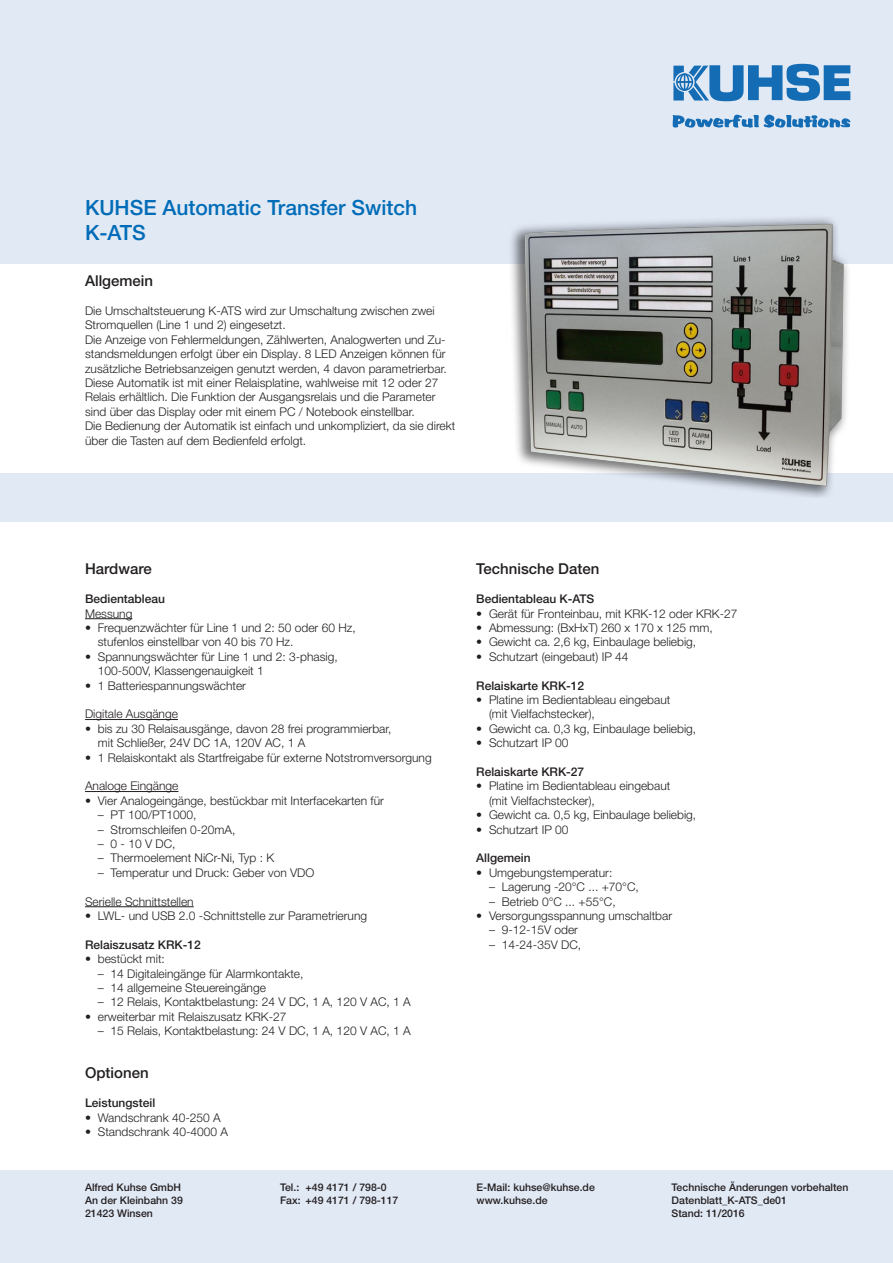
<style>
.page{position:relative;width:893px;height:1263px;background:#fff}
.page>*{position:absolute;margin:0;border:0;box-sizing:border-box;transform-origin:0 0}
.Titel{font:500 21px "Helvetica Neue LT Pro";color:#006cb7}
.Überschrift_2{font:500 15px "Helvetica Neue LT Pro";color:#231f20}
.Überschrift_3{font:500 15px "Helvetica Neue LT Pro";color:#231f20}
.Mengentext{font:300 12px/14.4px "Helvetica Neue LT Pro";color:#231f20}
.Überschrift_3-2{font:500 12px "Helvetica Neue LT Pro";color:#231f20}
.Mengentext-2{font:500 12px "Helvetica Neue LT Pro";color:#231f20}
.Überschrift_3-3{font:300 12px "Helvetica Neue LT Pro";color:#231f20}
.Titel-2{font:500 10.5px "Helvetica Neue LT Pro";color:#231f20}
</style>
<div class="page">
<div style="left:0;top:1170px;width:893px;height:93px;background:#e1e9f5"></div>
<div style="left:0;top:0;width:893px;height:264px;background:#e1e9f5"></div>
<svg style="left:673px;top:115px;width:177px;height:13px"></svg>
<svg style="left:673px;top:64px;width:177px;height:37px"></svg>
<hr style="left:85px;top:618px;width:47px;height:1px;background:#231f20">
<hr style="left:85px;top:719px;width:93px;height:1px;background:#231f20">
<hr style="left:85px;top:791px;width:93px;height:1px;background:#231f20">
<hr style="left:85px;top:906px;width:109px;height:1px;background:#231f20">
<div style="left:0;top:474px;width:893px;height:48px;background:#e1e9f5"></div>
<img style="left:507px;top:217px;width:350px;height:281px">
<p class="Titel" style="left:85px;top:195px;width:334px">KUHSE Automatic Transfer Switch</p>
<p class="Titel" style="left:85px;top:220px;width:62px">K-ATS</p>
<p class="Überschrift_2" style="left:85px;top:272px;width:70px">Allgemein</p>
<p class="Mengentext" style="left:85px;top:303px;width:351px">Die Umschaltsteuerung K-ATS wird zur Umschaltung zwischen zwei<br>Stromquellen (Line 1 und 2) eingesetzt.</p>
<p class="Mengentext" style="left:85px;top:332px;width:363px;text-align:justify">Die Anzeige von Fehlermeldungen, Zählwerten, Analogwerten und Zu&shy;standsmeldungen erfolgt über ein Display. 8 LED Anzeigen können für zusätzliche Betriebsanzeigen genutzt werden, 4 davon parametrierbar.</p>
<p class="Mengentext" style="left:85px;top:375px;width:355px">Diese Automatik ist mit einer Relaisplatine, wahlweise mit 12 oder 27<br>Relais erhältlich. Die Funktion der Ausgangsrelais und die Parameter sind über das Display oder mit einem PC / Notebook einstellbar.</p>
<p class="Mengentext" style="left:85px;top:419px;width:372px">Die Bedienung der Automatik ist einfach und unkompliziert, da sie direkt über die Tasten auf dem Bedienfeld erfolgt.</p>
<p class="Überschrift_2" style="left:85px;top:560px;width:68px">Hardware</p>
<p class="Überschrift_3-2" style="left:85px;top:592px;width:82px">Bedientableau</p>
<p class="Mengentext" style="left:85px;top:606px;width:49px">Messung</p>
<p class="Mengentext" style="left:98px;top:620px;width:259px;text-indent:-13px">• Frequenzwächter für Line 1 und 2: 50 oder 60 Hz, stufenlos einstellbar von 40 bis 70 Hz.</p>
<p class="Mengentext" style="left:98px;top:649px;width:242px;text-indent:-13px">• Spannungswächter für Line 1 und 2: 3-phasig,<br>100-500V, Klassengenauigkeit 1</p>
<p class="Mengentext" style="left:85px;top:678px;width:163px">• 1 Batteriespannungswächter</p>
<p class="Mengentext" style="left:85px;top:707px;width:94px">Digitale Ausgänge</p>
<p class="Mengentext" style="left:98px;top:721px;width:295px;text-indent:-13px">• bis zu 30 Relaisausgänge, davon 28 frei programmierbar, mit Schließer, 24V DC 1A, 120V AC, 1 A</p>
<p class="Mengentext" style="left:85px;top:750px;width:348px">• 1 Relaiskontakt als Startfreigabe für externe Notstromversorgung</p>
<p class="Überschrift_3-3" style="left:85px;top:779px;width:95px">Analoge Eingänge</p>
<p class="Mengentext" style="left:85px;top:793px;width:300px">• Vier Analogeingänge, bestückbar mit Interfacekarten für</p>
<p class="Mengentext" style="left:98px;top:807px;width:100px">– PT 100/PT1000,</p>
<p class="Mengentext" style="left:98px;top:822px;width:139px">– Stromschleifen 0-20mA,</p>
<p class="Mengentext" style="left:98px;top:836px;width:79px">– 0 - 10 V DC,</p>
<p class="Mengentext" style="left:98px;top:851px;width:178px">– Thermoelement NiCr-Ni, Typ : K</p>
<p class="Mengentext" style="left:98px;top:865px;width:218px">– Temperatur und Druck: Geber von VDO</p>
<p class="Mengentext" style="left:85px;top:894px;width:110px">Serielle Schnittstellen</p>
<p class="Mengentext" style="left:85px;top:908px;width:284px">• LWL- und USB 2.0 -Schnittstelle zur Parametrierung</p>
<p class="Überschrift_3-2" style="left:85px;top:937px;width:117px">Relaiszusatz KRK-12</p>
<p class="Mengentext" style="left:85px;top:951px;width:81px">• bestückt mit:</p>
<p class="Mengentext" style="left:98px;top:966px;width:207px">– 14 Digitaleingänge für Alarmkontakte,</p>
<p class="Mengentext" style="left:98px;top:980px;width:170px">– 14 allgemeine Steuereingänge</p>
<p class="Mengentext" style="left:98px;top:995px;width:314px">– 12 Relais, Kontaktbelastung: 24 V DC, 1 A, 120 V AC, 1 A</p>
<p class="Mengentext" style="left:85px;top:1009px;width:203px">• erweiterbar mit Relaiszusatz KRK-27</p>
<p class="Mengentext" style="left:98px;top:1023px;width:314px">– 15 Relais, Kontaktbelastung: 24 V DC, 1 A, 120 V AC, 1 A</p>
<p class="Überschrift_3" style="left:85px;top:1064px;width:65px">Optionen</p>
<p class="Überschrift_3-2" style="left:85px;top:1096px;width:72px">Leistungsteil</p>
<p class="Mengentext" style="left:85px;top:1110px;width:137px">• Wandschrank 40-250 A</p>
<p class="Mengentext" style="left:85px;top:1124px;width:145px">• Standschrank 40-4000 A</p>
<p class="Überschrift_2" style="left:476px;top:560px;width:125px">Technische Daten</p>
<p class="Mengentext-2" style="left:476px;top:592px;width:120px">Bedientableau K-ATS</p>
<p class="Mengentext" style="left:476px;top:606px;width:263px">• Gerät für Fronteinbau, mit KRK-12 oder KRK-27</p>
<p class="Mengentext" style="left:476px;top:620px;width:238px">• Abmessung: (BxHxT) 260 x 170 x 125 mm,</p>
<p class="Mengentext" style="left:476px;top:635px;width:221px">• Gewicht ca. 2,6 kg, Einbaulage beliebig,</p>
<p class="Mengentext" style="left:476px;top:649px;width:154px">• Schutzart (eingebaut) IP 44</p>
<p class="Mengentext-2" style="left:476px;top:678px;width:110px">Relaiskarte KRK-12</p>
<p class="Mengentext" style="left:489px;top:692px;width:183px;text-indent:-13px">• Platine im Bedientableau eingebaut (mit Vielfachstecker),</p>
<p class="Mengentext" style="left:476px;top:721px;width:221px">• Gewicht ca. 0,3 kg, Einbaulage beliebig,</p>
<p class="Mengentext" style="left:476px;top:735px;width:94px">• Schutzart IP 00</p>
<p class="Überschrift_3-2" style="left:476px;top:764px;width:110px">Relaiskarte KRK-27</p>
<p class="Mengentext" style="left:489px;top:779px;width:183px;text-indent:-13px">• Platine im Bedientableau eingebaut (mit Vielfachstecker),</p>
<p class="Mengentext" style="left:476px;top:807px;width:221px">• Gewicht ca. 0,5 kg, Einbaulage beliebig,</p>
<p class="Mengentext" style="left:476px;top:822px;width:94px">• Schutzart IP 00</p>
<p class="Überschrift_3-2" style="left:476px;top:851px;width:56px">Allgemein</p>
<p class="Mengentext" style="left:476px;top:865px;width:138px">• Umgebungstemperatur:</p>
<p class="Mengentext" style="left:489px;top:879px;width:151px">– Lagerung -20°C ... +70°C,</p>
<p class="Mengentext" style="left:489px;top:894px;width:128px">– Betrieb 0°C ... +55°C,</p>
<p class="Mengentext" style="left:476px;top:908px;width:197px">• Versorgungsspannung umschaltbar</p>
<p class="Mengentext" style="left:489px;top:923px;width:91px">– 9-12-15V oder</p>
<p class="Mengentext" style="left:489px;top:937px;width:94px">– 14-24-35V DC,</p>
<p class="Titel-2" style="left:85px;top:1181px;width:98px">Alfred Kuhse GmbH</p>
<p class="Titel-2" style="left:280px;top:1181px;width:108px">Tel.: +49 4171 / 798-0</p>
<p class="Titel-2" style="left:477px;top:1181px;width:120px">E-Mail: kuhse@kuhse.de</p>
<p class="Titel-2" style="left:672px;top:1181px;width:178px">Technische Änderungen vorbehalten</p>
<p class="Titel-2" style="left:85px;top:1194px;width:99px">An der Kleinbahn 39</p>
<p class="Titel-2" style="left:280px;top:1194px;width:120px">Fax: +49 4171 / 798-117</p>
<p class="Titel-2" style="left:477px;top:1194px;width:73px">www.kuhse.de</p>
<p class="Titel-2" style="left:672px;top:1194px;width:117px">Datenblatt_K-ATS_de01</p>
<p class="Titel-2" style="left:85px;top:1206px;width:69px">21423 Winsen</p>
<p class="Titel-2" style="left:672px;top:1206px;width:75px">Stand: 11/2016</p>
</div>
